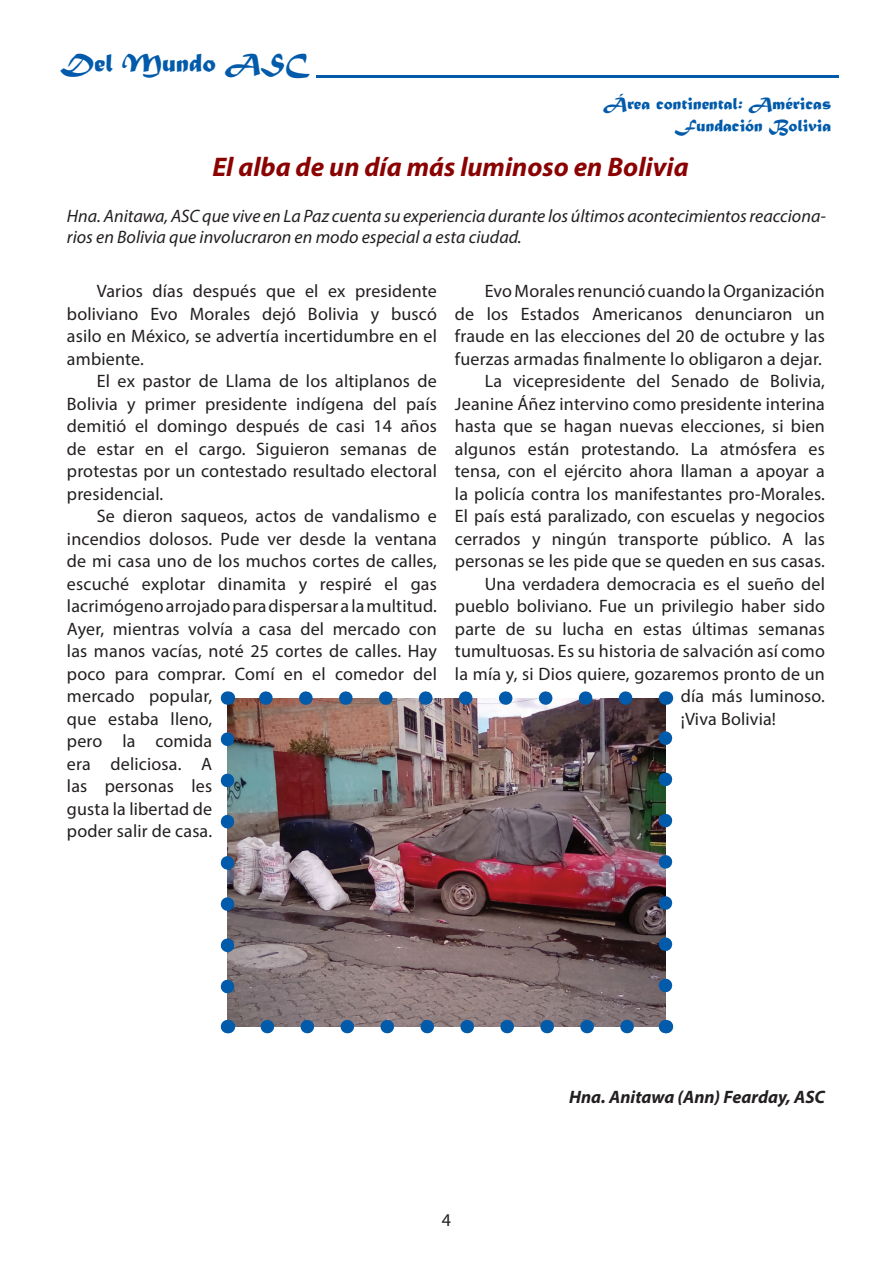
<style>
.page{position:relative;width:893px;height:1263px;background:#fff}
.page>*{position:absolute;margin:0;border:0;box-sizing:border-box;transform-origin:0 0}
.t1{font:italic 700 27px "Myriad Pro";color:#8b0202}
.t2{font:27px "Matura MT Script Capitals";color:#015aaa}
.t3{font:18px/22.5px "Myriad Pro";letter-spacing:.01em;color:#231f20;text-align:justify}
.t4{font:italic 18px/21.6px "Myriad Pro";color:#231f20}
.t5{font:18px/21.6px "Matura MT Script Capitals";color:#015aaa;text-align:right}
.t6{font:italic 700 18px "Myriad Pro";color:#231f20}
</style>
<div class="page">
<img style="left:227px;top:698px;width:438px;height:328px">
<svg style="left:221px;top:739px;width:13px;height:267px"></svg>
<svg style="left:267px;top:1020px;width:379px;height:13px"></svg>
<svg style="left:659px;top:719px;width:13px;height:266px"></svg>
<svg style="left:247px;top:691px;width:379px;height:14px"></svg>
<svg style="left:227px;top:1020px;width:1px;height:13px"></svg>
<svg style="left:665px;top:1020px;width:1px;height:13px"></svg>
<svg style="left:665px;top:691px;width:1px;height:14px"></svg>
<svg style="left:227px;top:691px;width:1px;height:14px"></svg>
<hr style="left:316px;top:75px;width:523px;height:3px;background:#015aaa">
<h1 class="t2" style="left:60px;top:46px;width:250px">Del Mundo ASC</h1>
<p class="t5" style="left:603px;top:94px;width:229px">Área continental: Américas<br>Fundación Bolivia</p>
<h1 class="t1" style="left:212px;top:149px;width:478px">El alba de un día más luminoso en Bolivia</h1>
<p class="t4" style="left:67px;top:205px;width:760px">Hna. Anitawa, ASC que vive en La Paz cuenta su experiencia durante los últimos acontecimientos reacciona&shy;rios en Bolivia que involucraron en modo especial a esta ciudad.</p>
<p class="t3" style="left:67px;top:280px;width:371px;text-indent:30px">Varios días después que el ex presidente boliviano Evo Morales dejó Bolivia y buscó asilo en México, se advertía incertidumbre en el ambiente.</p>
<p class="t3" style="left:67px;top:370px;width:371px;text-indent:30px">El ex pastor de Llama de los altiplanos de Bolivia y primer presidente indígena del país demitió el domingo después de casi 14 años de estar en el cargo. Siguieron semanas de protestas por un contestado resultado electoral presidencial.</p>
<p class="t3" style="left:67px;top:505px;width:372px;text-align:left;text-indent:30px">Se dieron saqueos, actos de vandalismo e incendios dolosos. Pude ver desde la ventana de mi casa uno de los muchos cortes de calles, escuché explotar dinamita y respiré el gas lacrimógeno arrojado para dispersar a la multitud.<br>Ayer, mientras volvía a casa del mercado con las manos vacías, noté 25 cortes de calles. Hay poco para comprar. Comí en el comedor del mercado popular,<br>que estaba lleno,<br>pero la comida<br>era deliciosa. A<br>las personas les<br>gusta la libertad de<br>poder salir de casa.</p>
<p class="t3" style="left:485px;top:280px;width:342px">Evo Morales renunció cuando la Organización</p>
<p class="t3" style="left:455px;top:302px;width:371px">de los Estados Americanos denunciaron un</p>
<p class="t3" style="left:455px;top:325px;width:371px">fraude en las elecciones del 20 de octubre y las</p>
<p class="t3" style="left:455px;top:347px;width:368px">fuerzas armadas finalmente lo obligaron a dejar.</p>
<p class="t3" style="left:485px;top:370px;width:342px">La vicepresidente del Senado de Bolivia,</p>
<p class="t3" style="left:455px;top:392px;width:371px">Jeanine Áñez intervino como presidente interina</p>
<p class="t3" style="left:455px;top:415px;width:371px">hasta que se hagan nuevas elecciones, si bien</p>
<p class="t3" style="left:455px;top:437px;width:371px">algunos están protestando. La atmósfera es</p>
<p class="t3" style="left:455px;top:460px;width:371px">tensa, con el ejército ahora llaman a apoyar a</p>
<p class="t3" style="left:455px;top:482px;width:371px">la policía contra los manifestantes pro-Morales.</p>
<p class="t3" style="left:455px;top:505px;width:371px">El país está paralizado, con escuelas y negocios</p>
<p class="t3" style="left:455px;top:527px;width:371px">cerrados y ningún transporte público. A las</p>
<p class="t3" style="left:455px;top:550px;width:371px">personas se les pide que se queden en sus casas.</p>
<p class="t3" style="left:485px;top:572px;width:342px">Una verdadera democracia es el sueño del</p>
<p class="t3" style="left:455px;top:595px;width:371px">pueblo boliviano. Fue un privilegio haber sido</p>
<p class="t3" style="left:455px;top:617px;width:371px">parte de su lucha en estas últimas semanas</p>
<p class="t3" style="left:455px;top:640px;width:371px">tumultuosas. Es su historia de salvación así como</p>
<p class="t3" style="left:455px;top:662px;width:371px">la mía y, si Dios quiere, gozaremos pronto de un</p>
<p class="t3" style="left:681px;top:685px;width:146px">día más luminoso.</p>
<p class="t3" style="left:681px;top:707px;width:97px">¡Viva Bolivia!</p>
<p class="t6" style="left:569px;top:1085px;width:257px">Hna. Anitawa (Ann) Fearday, ASC</p>
<p class="t3" style="left:442px;top:1208px;width:11px">4</p>
</div>
